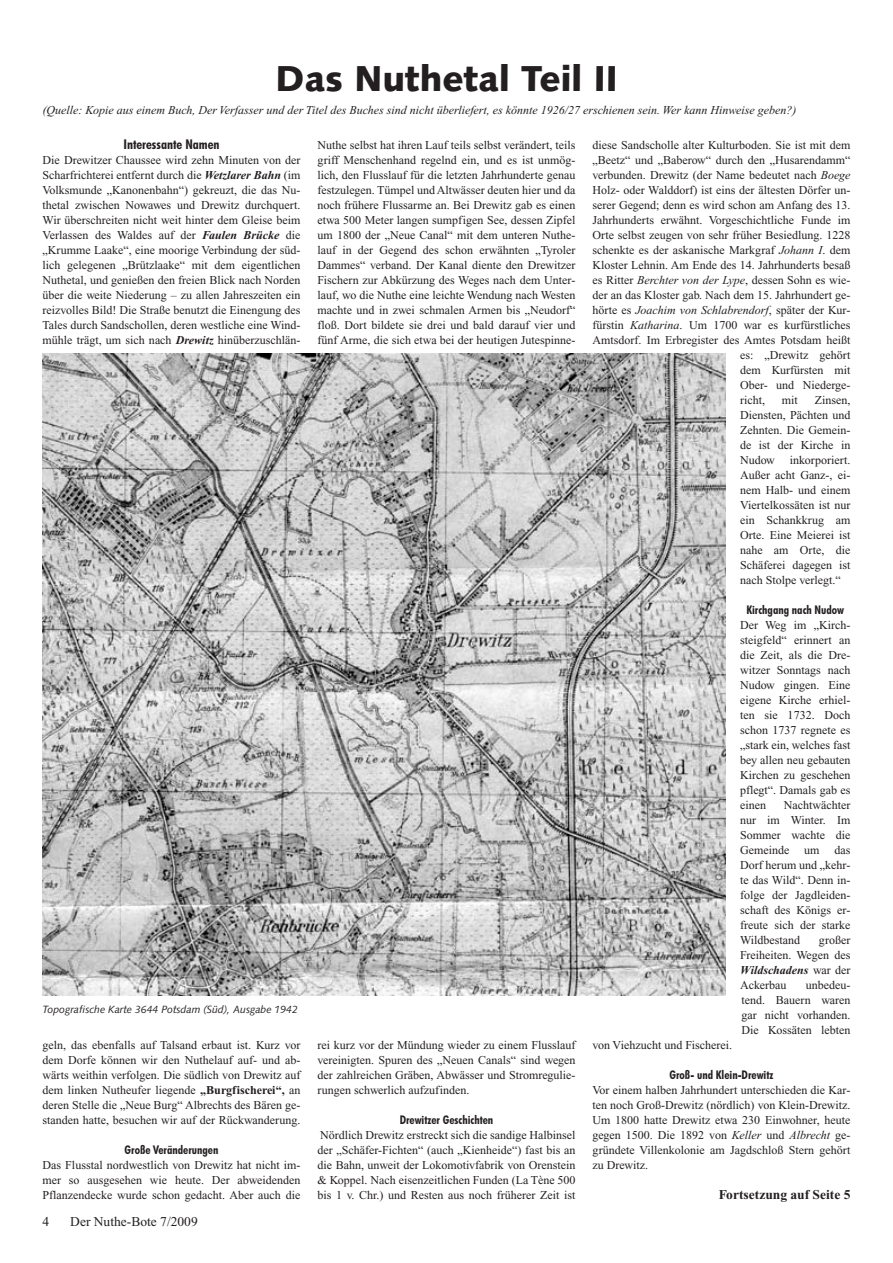
<style>
.page{position:relative;width:893px;height:1263px;background:#fff}
.page>*{position:absolute;margin:0;border:0;box-sizing:border-box;transform-origin:0 0}
.t1{font:900 36px "Syntax";color:#231f20}
.t2{font:13.5px "Times New Roman";color:#231f20}
.t3{font:700 13.5px "Times New Roman";color:#231f20}
.t4{font:700 condensed 13.5px "Futura BT";color:#231f20}
.t5{font:12px/15px "Times New Roman";color:#231f20;text-align:justify}
.t6{font:italic 12px "Times New Roman";color:#231f20}
.t7{font:700 condensed 12px "Futura BT";color:#231f20}
.t8{font:italic 10.5px "Syntax";color:#231f20}
.s1{font-weight:700;font-style:italic}
.s2{font-weight:700}
.s3{color:#fff}
.s4{font-style:italic}
.s5{font-style:normal}
</style>
<div class="page">
<img style="left:43px;top:353px;width:682px;height:642px">
<h1 class="t1" style="left:275px;top:61px;width:344px">Das Nuthetal Teil II</h1>
<p class="t6" style="left:43px;top:106px;width:755px">(Quelle: Kopie aus einem Buch, Der Verfasser und der Titel des Buches sind nicht überliefert, es könnte 1926/27 erschienen sein. Wer kann Hinweise geben?)</p>
<p class="t4" style="left:123px;top:138px;width:98px">Interessante Namen</p>
<p class="t5" style="left:43px;top:154px;width:260px">Die Drewitzer Chaussee wird zehn Minuten von der Scharfrichterei entfernt durch die <span class="s1">Wetzlarer Bahn</span> (im Volksmunde „Kanonenbahn“) gekreuzt, die das Nu&shy;thetal zwischen Nowawes und Drewitz durchquert.<br>Wir überschreiten nicht weit hinter dem Gleise beim Verlassen des Waldes auf der <span class="s1">Faulen Brücke</span> die „Krumme Laake“, eine moorige Verbindung der süd&shy;lich gelegenen „Brützlaake“ mit dem eigentlichen Nuthetal, und genießen den freien Blick nach Norden über die weite Niederung – zu allen Jahreszeiten ein reizvolles Bild! Die Straße benutzt die Einengung des Tales durch Sandschollen, deren westliche eine Wind&shy;mühle trägt, um sich nach <span class="s1">Drewitz</span> hinüberzuschlän-</p>
<p class="t5" style="left:317px;top:139px;width:260px">Nuthe selbst hat ihren Lauf teils selbst verändert, teils griff Menschenhand regelnd ein, und es ist unmög&shy;lich, den Flusslauf für die letzten Jahrhunderte genau festzulegen. Tümpel und Altwässer deuten hier und da noch frühere Flussarme an. Bei Drewitz gab es einen etwa 500 Meter langen sumpfigen See, dessen Zipfel um 1800 der „Neue Canal“ mit dem unteren Nuthe&shy;lauf in der Gegend des schon erwähnten „Tyroler Dammes“ verband. Der Kanal diente den Drewitzer Fischern zur Abkürzung des Weges nach dem Unter&shy;lauf, wo die Nuthe eine leichte Wendung nach Westen machte und in zwei schmalen Armen bis „Neudorf“ floß. Dort bildete sie drei und bald darauf vier und fünf Arme, die sich etwa bei der heutigen Jutespinne-</p>
<p class="t8" style="left:43px;top:1004px;width:257px">Topografische Karte 3644 Potsdam (Süd), Ausgabe 1942</p>
<p class="t5" style="left:43px;top:1039px;width:260px">geln, das ebenfalls auf Talsand erbaut ist. Kurz vor dem Dorfe können wir den Nuthelauf auf- und ab&shy;wärts weithin verfolgen. Die südlich von Drewitz auf dem linken Nutheufer liegende <span class="s2">„Burgfischerei“,</span> an deren Stelle die „Neue Burg“ Albrechts des Bären ge&shy;standen hatte, besuchen wir auf der Rückwanderung.</p>
<p class="t7" style="left:125px;top:1144px;width:95px">Große Veränderungen</p>
<p class="t5" style="left:43px;top:1159px;width:260px">Das Flusstal nordwestlich von Drewitz hat nicht im&shy;mer so ausgesehen wie heute. Der abweidenden Pflanzendecke wurde schon gedacht. Aber auch die</p>
<p class="t2" style="left:43px;top:1216px;width:157px">4<span class="s3">mm</span>Der Nuthe-Bote 7/2009</p>
<p class="t5" style="left:317px;top:1039px;width:260px">rei kurz vor der Mündung wieder zu einem Flusslauf vereinigten. Spuren des „Neuen Canals“ sind wegen der zahlreichen Gräben, Abwässer und Stromregulie&shy;rungen schwerlich aufzufinden.</p>
<p class="t7" style="left:400px;top:1114px;width:95px">Drewitzer Geschichten</p>
<p class="t5" style="left:317px;top:1129px;width:260px">Nördlich Drewitz erstreckt sich die sandige Halbinsel der „Schäfer-Fichten“ (auch „Kienheide“) fast bis an die Bahn, unweit der Lokomotivfabrik von Orenstein &amp; Koppel. Nach eisenzeitlichen Funden (La Tène 500 bis 1 v. Chr.) und Resten aus noch früherer Zeit ist</p>
<p class="t5" style="left:592px;top:139px;width:259px">diese Sandscholle alter Kulturboden. Sie ist mit dem</p>
<p class="t5" style="left:592px;top:154px;width:259px">„Beetz“ und „Baberow“ durch den „Husarendamm“</p>
<p class="t5" style="left:592px;top:169px;width:259px">verbunden. Drewitz (der Name bedeutet nach <span class="s4">Boege</span></p>
<p class="t5" style="left:592px;top:184px;width:259px">Holz- oder Walddorf) ist eins der ältesten Dörfer un-</p>
<p class="t5" style="left:592px;top:199px;width:260px">serer Gegend; denn es wird schon am Anfang des 13.</p>
<p class="t5" style="left:592px;top:214px;width:260px">Jahrhunderts erwähnt. Vorgeschichtliche Funde im</p>
<p class="t5" style="left:592px;top:229px;width:260px">Orte selbst zeugen von sehr früher Besiedlung. 1228</p>
<p class="t5" style="left:592px;top:244px;width:259px">schenkte es der askanische Markgraf <span class="s4">Johann I</span>. dem</p>
<p class="t5" style="left:592px;top:259px;width:259px">Kloster Lehnin. Am Ende des 14. Jahrhunderts besaß</p>
<p class="t5" style="left:592px;top:274px;width:259px">es Ritter <span class="s4">Berchter von der Lype</span>, dessen Sohn es wie-</p>
<p class="t5" style="left:592px;top:289px;width:259px">der an das Kloster gab. Nach dem 15. Jahrhundert ge-</p>
<p class="t6" style="left:592px;top:305px;width:259px"><span class="s5">hörte es</span> Joachim von Schlabrendorf<span class="s5">, später der Kur-</span></p>
<p class="t5" style="left:592px;top:319px;width:259px">fürstin <span class="s4">Katharina</span>. Um 1700 war es kurfürstliches</p>
<p class="t5" style="left:592px;top:334px;width:260px">Amtsdorf. Im Erbregister des Amtes Potsdam heißt</p>
<p class="t5" style="left:740px;top:349px;width:112px">es: „Drewitz gehört</p>
<p class="t5" style="left:740px;top:364px;width:112px">dem Kurfürsten mit</p>
<p class="t5" style="left:740px;top:379px;width:112px">Ober- und Niederge-</p>
<p class="t5" style="left:740px;top:394px;width:26px">richt,</p>
<p class="t5" style="left:782px;top:394px;width:18px">mit</p>
<p class="t5" style="left:740px;top:394px;width:112px;text-indent:75px">Zinsen, Diensten, Pächten und Zehnten. Die Gemein&shy;de ist der Kirche in Nudow inkorporiert.<br>Außer acht Ganz-, ei&shy;nem Halb- und einem Viertelkossäten ist nur ein Schankkrug am Orte. Eine Meierei ist nahe am Orte, die Schäferei dagegen ist nach Stolpe verlegt.“</p>
<p class="t7" style="left:746px;top:604px;width:99px">Kirchgang nach Nudow</p>
<p class="t5" style="left:740px;top:619px;width:112px">Der Weg im „Kirch&shy;steigfeld“ erinnert an die Zeit, als die Dre&shy;witzer Sonntags nach Nudow gingen. Eine eigene Kirche erhiel&shy;ten sie 1732. Doch schon 1737 regnete es „stark ein, welches fast bey allen neu gebauten Kirchen zu geschehen pflegt“. Damals gab es einen</p>
<p class="t5" style="left:740px;top:799px;width:112px;text-indent:44px">Nachtwächter nur im Winter. Im Sommer wachte die Gemeinde um das Dorf herum und „kehr&shy;te das Wild“. Denn in&shy;folge der Jagdleiden&shy;schaft des Königs er&shy;freute sich der starke Wildbestand</p>
<p class="t5" style="left:740px;top:934px;width:112px;text-indent:79px">großer Freiheiten. Wegen des <span class="s1">Wildschadens</span> war der Ackerbau</p>
<p class="t5" style="left:741px;top:979px;width:111px;text-indent:64px">unbedeu&shy;tend. Bauern waren gar nicht vorhanden.<br>Die Kossäten lebten</p>
<p class="t5" style="left:592px;top:1039px;width:141px">von Viehzucht und Fischerei.</p>
<p class="t7" style="left:669px;top:1069px;width:105px">Groß- und Klein-Drewitz</p>
<p class="t5" style="left:592px;top:1084px;width:260px">Vor einem halben Jahrhundert unterschieden die Kar&shy;ten noch Groß-Drewitz (nördlich) von Klein-Drewitz.<br>Um 1800 hatte Drewitz etwa 230 Einwohner, heute gegen 1500. Die 1892 von <span class="s4">Keller</span> und <span class="s4">Albrecht</span> ge&shy;gründete Villenkolonie am Jagdschloß Stern gehört zu Drewitz.</p>
<p class="t3" style="left:719px;top:1189px;width:133px">Fortsetzung auf Seite 5</p>
</div>
